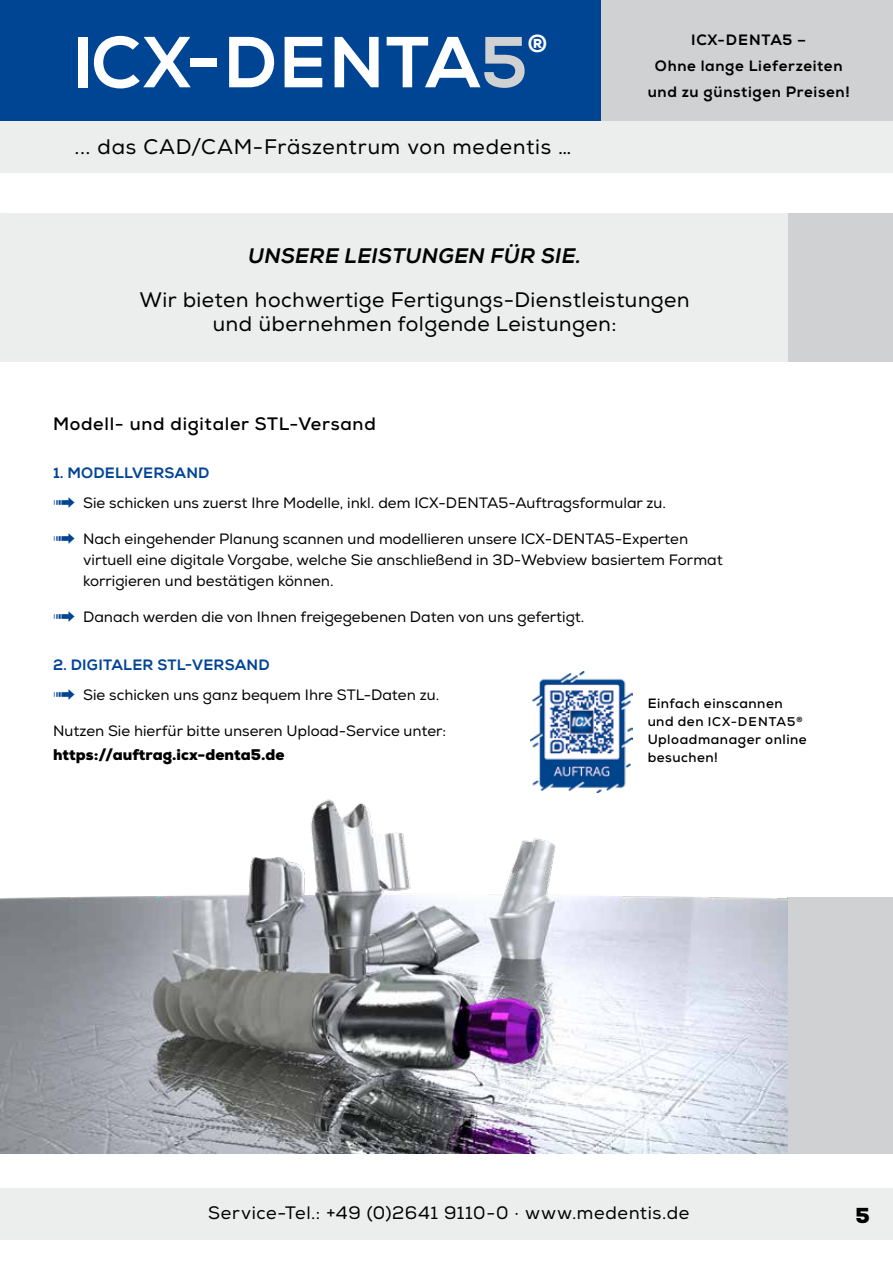
<style>
.page{position:relative;width:893px;height:1263px;background:#fff}
.page>*{position:absolute;margin:0;border:0;box-sizing:border-box;transform-origin:0 0}
.t1{font:72px "Nexa X Bold";letter-spacing:.01em;color:#fff}
.t2{font:24.45px "Nexa X Bold";color:#fff}
.t3{font:21px/24px "Nexa";letter-spacing:.02em;color:#000;text-align:center}
.t4{font:italic 21px "Nexa X Bold";letter-spacing:.015em;color:#000}
.t5{font:900 21px "Nexa";color:#000}
.t6{font:18px "Nexa";letter-spacing:.035em;color:#000}
.t7{font:700 18px "Nexa";letter-spacing:.04em;color:#000}
.t8{font:15px/21px "Nexa";color:#000}
.t9{font:15px/25.7px "Nexa X Bold";letter-spacing:.045em;color:#000;text-align:center}
.t10{font:15px "Nexa X Bold";letter-spacing:.015em;color:#004494}
.t11{font:900 15px "Nexa";color:#000}
.t12{font:700 13.5px/18px "Nexa";letter-spacing:.04em;color:#000}
.t13{font:700 12.6px "Nexa";letter-spacing:.08em;color:#000}
.s1{color:#d0d1d2}
.s2{color:#004494}
.s3{font-size:13.5px}
</style>
<div class="page">
<div style="left:0;top:0;width:617px;height:123px;background:#004494"></div>
<div style="left:0;top:1188px;width:893px;height:51px;background:#eceded"></div>
<div style="left:602px;top:0;width:291px;height:121px;background:#d0d1d2"></div>
<div style="left:0;top:121px;width:893px;height:51px;background:#eceded"></div>
<div style="left:788px;top:213px;width:105px;height:148px;background:#d0d1d2"></div>
<div style="left:788px;top:897px;width:105px;height:257px;background:#d0d1d2"></div>
<img style="left:0;top:799px;width:788px;height:354px">
<div style="left:0;top:213px;width:788px;height:148px;background:#eceded"></div>
<img style="left:530px;top:672px;width:102px;height:121px">
<h1 class="t1" style="left:73px;top:18px;width:456px">ICX-DENTA<span class="s1">5</span></h1>
<h2 class="t2" style="left:528px;top:29px;width:22px">®</h2>
<p class="t9" style="left:648px;top:28px;width:204px">ICX-DENTA5 –<br>Ohne lange Lieferzeiten und zu günstigen Preisen!</p>
<h3 class="t3" style="left:75px;top:135px;width:498px">... das CAD/CAM-Fräszentrum von medentis …</h3>
<h3 class="t4" style="left:248px;top:243px;width:335px">UNSERE LEISTUNGEN FÜR SIE.</h3>
<h3 class="t3" style="left:140px;top:288px;width:552px">Wir bieten hochwertige Fertigungs-Dienstleistungen und übernehmen folgende Leistungen:</h3>
<p class="t7" style="left:53px;top:412px;width:324px">Modell- und digitaler STL-Versand</p>
<p class="t10" style="left:53px;top:463px;width:158px">1. MODELLVERSAND</p>
<p class="t8" style="left:53px;top:492px;width:614px"><span class="s2">➟</span> Sie schicken uns zuerst Ihre Modelle, inkl. dem ICX-DENTA5-Auftragsformular zu.</p>
<p class="t8" style="left:83px;top:528px;width:641px;text-indent:-30px"><span class="s2">➟</span> Nach eingehender Planung scannen und modellieren unsere ICX-DENTA5-Experten virtuell eine digitale Vorgabe, welche Sie anschließend in 3D-Webview basiertem Format korrigieren und bestätigen können.</p>
<p class="t8" style="left:53px;top:606px;width:533px"><span class="s2">➟</span> Danach werden die von Ihnen freigegebenen Daten von uns gefertigt.</p>
<p class="t10" style="left:53px;top:655px;width:218px">2. DIGITALER STL-VERSAND</p>
<p class="t8" style="left:53px;top:684px;width:388px"><span class="s2">➟</span> Sie schicken uns ganz bequem Ihre STL-Daten zu.</p>
<p class="t8" style="left:53px;top:720px;width:395px">Nutzen Sie hierfür bitte unseren Upload-Service unter:</p>
<p class="t11" style="left:53px;top:744px;width:233px">https://auftrag.icx-denta5.de</p>
<p class="t12" style="left:647px;top:694px;width:137px">Einfach einscannen</p>
<p class="t13" style="left:647px;top:713px;width:156px"><span class="s3">und den</span> ICX-DENTA5<sup>®</sup></p>
<p class="t12" style="left:647px;top:730px;width:161px">Uploadmanager online besuchen!</p>
<p class="t6" style="left:208px;top:1202px;width:483px">Service-Tel.: +49 (0)2641 9110-0 · www.medentis.de</p>
<h3 class="t5" style="left:855px;top:1202px;width:16px">5</h3>
</div>
